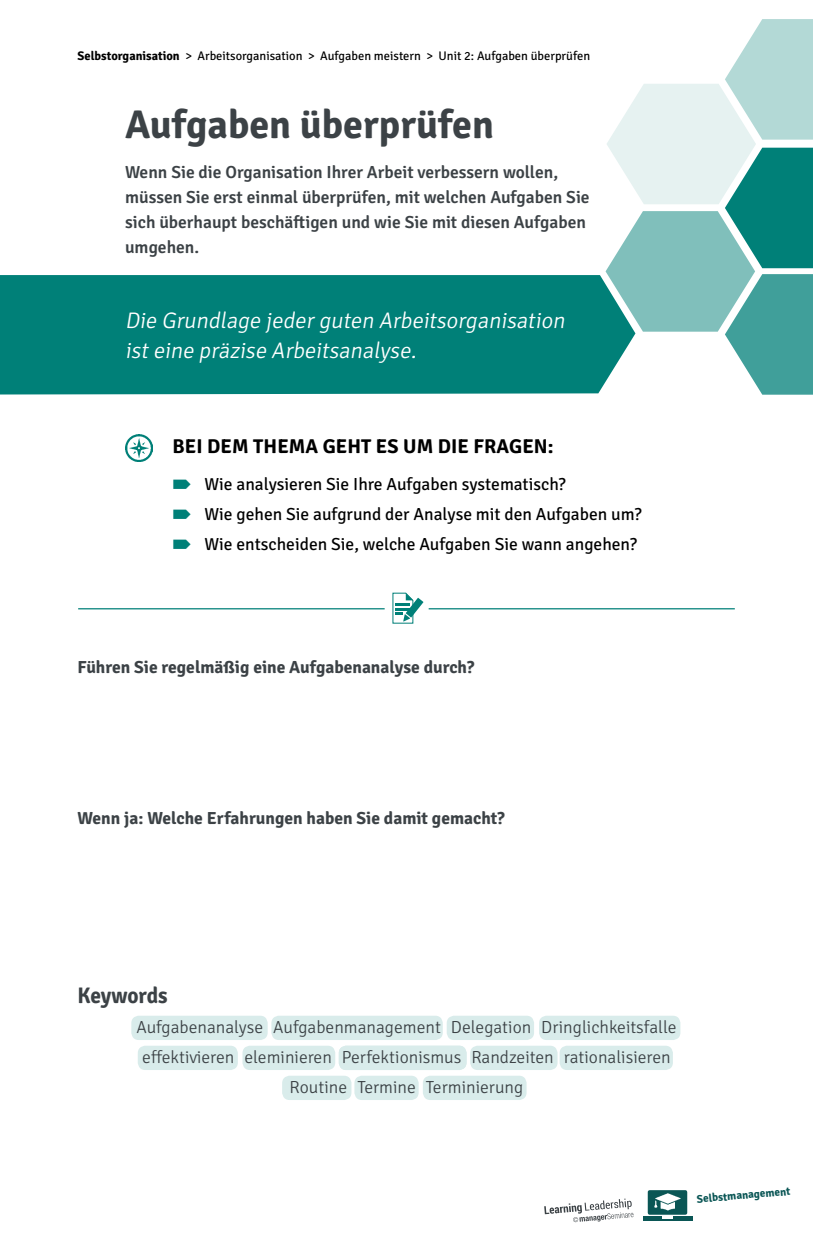
<style>
.page{position:relative;width:813px;height:1250px;background:#fff}
.page>*{position:absolute;margin:0;border:0;box-sizing:border-box;transform-origin:0 0}
.t1{font:700 40px "Signika Negative";color:#3c4246}
.t2{font:italic 300 22.5px/30px "Signika Negative";color:#fff}
.t3{font:700 22.5px "Signika Negative";letter-spacing:-.01em;color:#3c4246;scale:.95 1}
.t4{font:700 20px "Signika Negative";letter-spacing:.005em;color:#000}
.t5{font:600 17.5px/25px "Signika Negative";color:#3c4246}
.t6{font:300 17.5px/30px "Signika Negative";color:#3c4246;text-align:center}
.t7{font:17.5px/30px "Signika Negative";color:#000}
.t8{font:700 17.5px "Signika Negative";color:#3c4246}
.t9{font:12.5px "Signika Negative";color:#000}
.t10{font:700 11.25px "Signika Negative";color:#0a5655}
.s1{font-weight:700}
</style>
<div class="page">
<div style="left:647px;top:1190px;width:40px;height:25px;background:#0a5655;border-radius:2px"></div>
<svg style="left:643px;top:1216px;width:49px;height:5px"></svg>
<img style="left:654px;top:1194px;width:27px;height:16px">
<svg style="left:544px;top:1199px;width:89px;height:23px"></svg>
<div style="left:242px;top:1046px;width:93px;height:24px;background:#d9eceb;border-radius:8px"></div>
<div style="left:0;top:275px;width:605px;height:120px;background:#008078"></div>
<svg style="left:605px;top:19px;width:207px;height:376px"></svg>
<img style="left:125px;top:434px;width:27px;height:27px">
<div style="left:131px;top:1016px;width:137px;height:24px;background:#d9eceb;border-radius:8px"></div>
<div style="left:271px;top:1016px;width:171px;height:24px;background:#d9eceb;border-radius:8px"></div>
<div style="left:446px;top:1016px;width:88px;height:24px;background:#d9eceb;border-radius:8px"></div>
<div style="left:539px;top:1016px;width:141px;height:24px;background:#d9eceb;border-radius:8px"></div>
<div style="left:138px;top:1046px;width:100px;height:24px;background:#d9eceb;border-radius:8px"></div>
<div style="left:470px;top:1046px;width:87px;height:24px;background:#d9eceb;border-radius:8px"></div>
<div style="left:339px;top:1046px;width:127px;height:24px;background:#d9eceb;border-radius:8px"></div>
<div style="left:559px;top:1046px;width:114px;height:24px;background:#d9eceb;border-radius:8px"></div>
<div style="left:282px;top:1076px;width:69px;height:24px;background:#d9eceb;border-radius:8px"></div>
<div style="left:354px;top:1076px;width:64px;height:24px;background:#d9eceb;border-radius:8px"></div>
<div style="left:423px;top:1076px;width:103px;height:24px;background:#d9eceb;border-radius:8px"></div>
<hr style="left:78px;top:608px;width:306px;height:1px;background:#008078">
<hr style="left:428px;top:608px;width:306px;height:1px;background:#008078">
<svg style="left:392px;top:592px;width:31px;height:32px"></svg>
<p class="t9" style="left:78px;top:47px;width:514px"><span class="s1">Selbstorganisation</span> &gt; Arbeitsorganisation &gt; Aufgaben meistern &gt; Unit 2: Aufgaben überprüfen</p>
<h1 class="t1" style="left:125px;top:96px;width:370px">Aufgaben überprüfen</h1>
<p class="t5" style="left:125px;top:158px;width:466px">Wenn Sie die Organisation Ihrer Arbeit verbessern wollen, müssen Sie erst einmal überprüfen, mit welchen Aufgaben Sie sich überhaupt beschäftigen und wie Sie mit diesen Aufgaben umgehen.</p>
<p class="t2" style="left:125px;top:304px;width:445px">Die Grundlage jederguten Arbeitsorganisation isteine präzise Arbeitsanalyse.</p>
<p class="t4" style="left:172px;top:432px;width:382px">BEI DEM THEMA GEHT ES UM DIE FRAGEN:</p>
<p class="t7" style="left:204px;top:468px;width:438px">Wie analysieren Sie Ihre Aufgaben systematisch?<br>Wie gehen Sie aufgrund der Analyse mit den Aufgaben um?<br>Wie entscheiden Sie, welche Aufgaben Sie wann angehen?</p>
<p class="t8" style="left:78px;top:654px;width:398px">Führen Sie regelmäßig eine Aufgabenanalyse durch?</p>
<p class="t8" style="left:78px;top:806px;width:428px">Wenn ja: Welche Erfahrungen haben Sie damit gemacht?</p>
<p class="t3" style="left:78px;top:980px;width:96px">Keywords</p>
<p class="t6" style="left:136px;top:1011px;width:541px">Aufgabenanalyse Aufgabenmanagement Delegation Dringlichkeitsfalle effektivieren eleminieren Perfektionismus Randzeiten rationalisieren<br>Routine Termine Terminierung</p>
<p class="t10" style="left:696px;top:1191px;width:95px;rotate:-5deg">Selbstmanagement</p>
</div>
